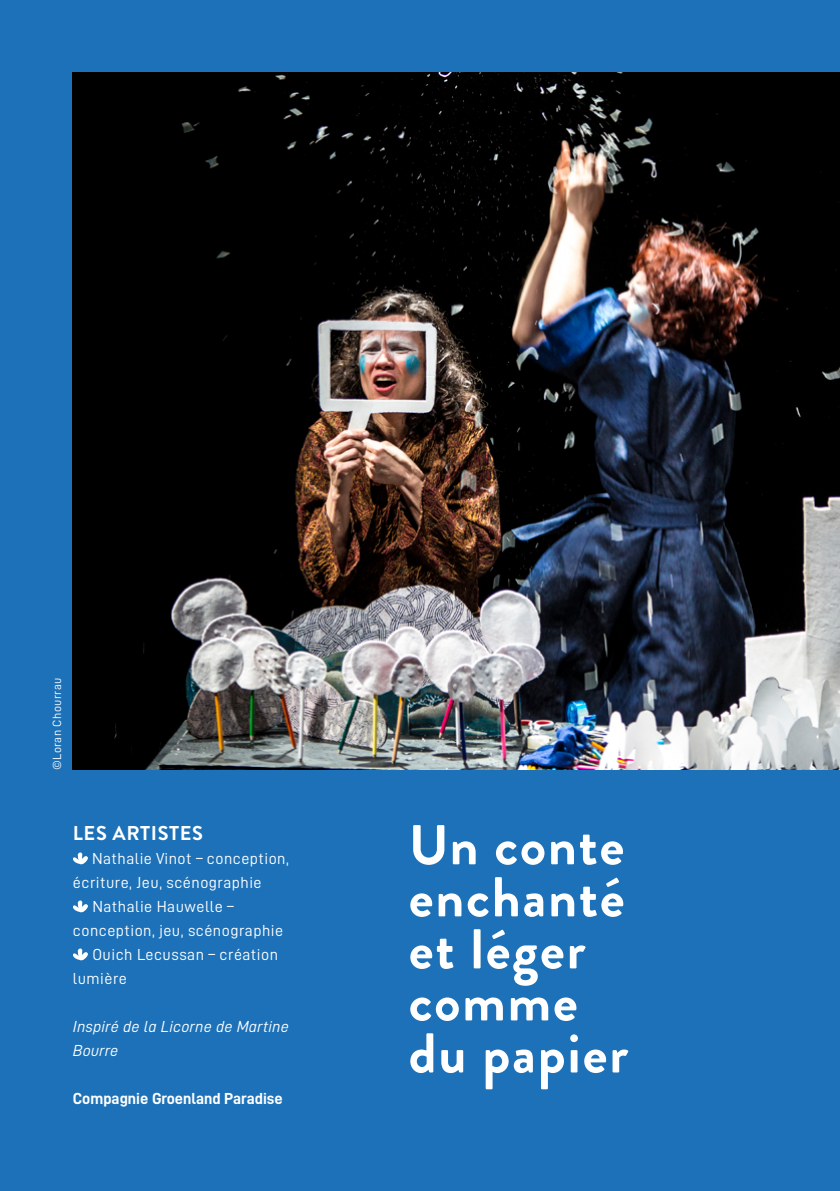
<style>
.page{position:relative;width:840px;height:1191px;background:#fff}
.page>*{position:absolute;margin:0;border:0;box-sizing:border-box;transform-origin:0 0}
.t1{font:700 56px/52px "Brandon Grotesque";letter-spacing:.03em;color:#fff}
.t2{font:700 20px "Brandon Grotesque";letter-spacing:.03em;color:#fff}
.t3{font:16px "D DIN";letter-spacing:.03em;color:#fff}
.t4{font:16px/24px "D DIN Italic";letter-spacing:.01em;color:#fff}
.t5{font:16px "D DIN Bold";color:#fff}
.t6{font:12px "D DIN";letter-spacing:.03em;color:#fff}
</style>
<div class="page">
<div style="left:0;top:0;width:839px;height:1191px;background:#1d71b8"></div>
<img style="left:73px;top:72px;width:766px;height:698px">
<svg style="left:73px;top:852px;width:15px;height:13px"></svg>
<svg style="left:73px;top:900px;width:15px;height:13px"></svg>
<svg style="left:73px;top:948px;width:15px;height:13px"></svg>
<p class="t6" style="left:50px;top:770px;width:94px;rotate:-90deg">©Loran Chourrau</p>
<p class="t2" style="left:73px;top:819px;width:132px">LES ARTISTES</p>
<p class="t3" style="left:92px;top:850px;width:198px">Nathalie Vinot – conception,</p>
<p class="t3" style="left:73px;top:874px;width:190px">écriture, Jeu, scénographie</p>
<p class="t3" style="left:92px;top:898px;width:143px">Nathalie Hauwelle –</p>
<p class="t3" style="left:73px;top:922px;width:211px">conception, jeu, scénographie</p>
<p class="t3" style="left:92px;top:946px;width:187px">Ouich Lecussan – création</p>
<p class="t3" style="left:73px;top:970px;width:56px">lumière</p>
<p class="t4" style="left:73px;top:1014px;width:217px">Inspiré de la Licorne de Martine<br>Bourre</p>
<p class="t5" style="left:73px;top:1090px;width:211px">Compagnie Groenland Paradise</p>
<h1 class="t1" style="left:408px;top:820px;width:221px">Un conte enchanté et léger comme du papier</h1>
</div>
